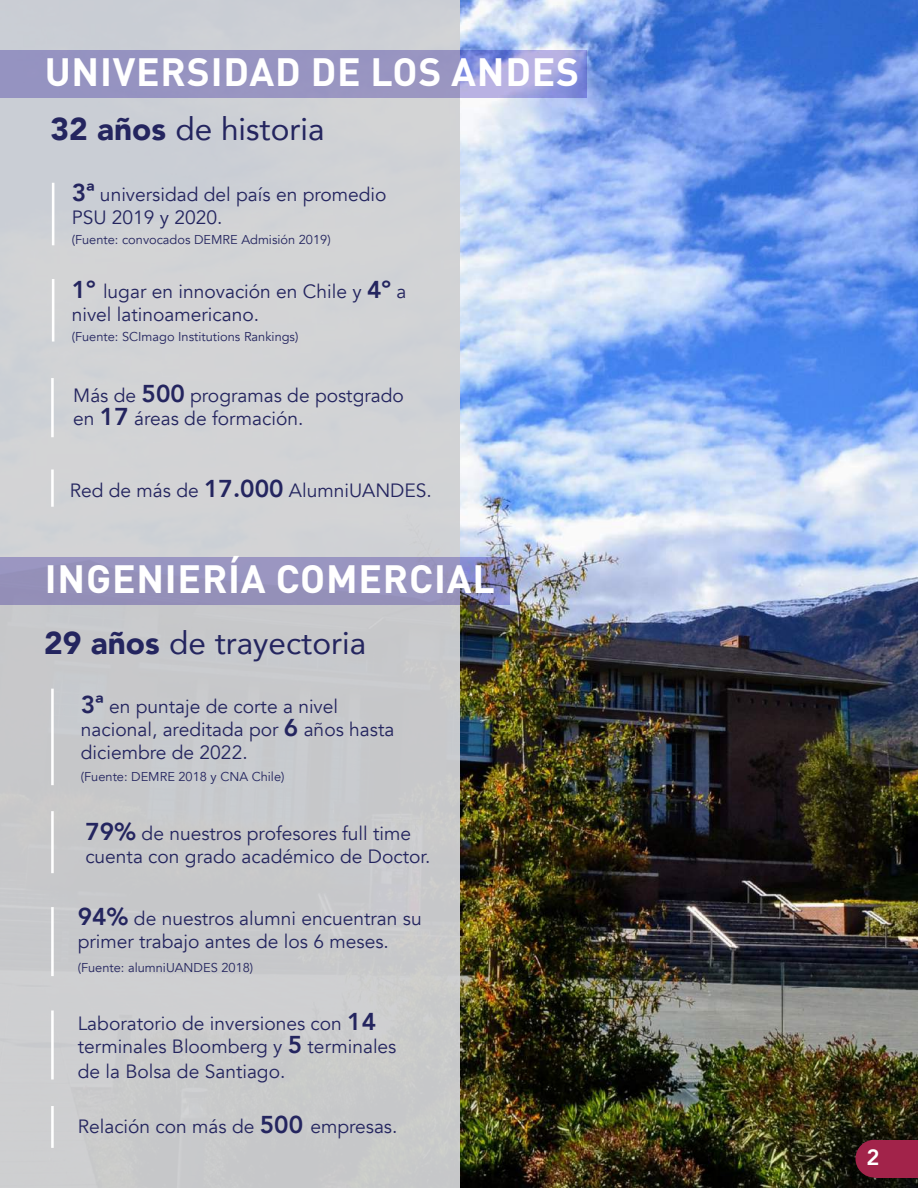
<style>
.page{position:relative;width:918px;height:1188px;background:#fff}
.page>*{position:absolute;margin:0;border:0;box-sizing:border-box;transform-origin:0 0}
.t1{font:700 39px "DIN Pro";letter-spacing:.02em;color:#fff}
.t2{font:31.5px "Avenir";color:#24255f}
.t3{font:800 22.05px "Avenir";color:#fff}
.t4{font:19.2px/23.1px "Avenir";color:#24255f}
.t5{font:12.75px "Avenir";color:#24255f}
.s1{font-weight:900}
.s2{font-weight:800;font-size:24.3px}
</style>
<div class="page">
<img style="left:460px;top:0;width:458px;height:1188px">
<div style="left:0;top:0;width:460px;height:1188px;background:#d1d2d4"></div>
<hr style="left:52px;top:183px;width:2px;height:62px;background:#fff">
<hr style="left:52px;top:279px;width:2px;height:63px;background:#fff">
<hr style="left:51px;top:378px;width:3px;height:59px;background:#fff">
<hr style="left:51px;top:469px;width:3px;height:38px;background:#fff">
<hr style="left:51px;top:689px;width:3px;height:96px;background:#fff">
<hr style="left:51px;top:811px;width:3px;height:62px;background:#fff">
<hr style="left:51px;top:907px;width:3px;height:69px;background:#fff">
<div style="left:855px;top:1140px;width:38px;height:38px;background:#a2234a;border-radius:50%"></div>
<div style="left:875px;top:1140px;width:43px;height:37px;background:#a2234a"></div>
<svg style="left:0;top:50px;width:587px;height:47px;background:#9896c7"></svg>
<svg style="left:0;top:558px;width:510px;height:47px;background:#9390b9"></svg>
<hr style="left:51px;top:1010px;width:3px;height:70px;background:#fff">
<hr style="left:51px;top:1106px;width:3px;height:42px;background:#fff">
<h1 class="t1" style="left:45px;top:39px;width:536px">UNIVERSIDAD DE LOS ANDES</h1>
<h2 class="t2" style="left:51px;top:104px;width:276px"><span class="s1">32 años</span> de historia</h2>
<p class="t4" style="left:72px;top:183px;width:316px"><span class="s2">3ª</span> universidad del país en promedio<br>PSU 2019 y 2020.</p>
<p class="t5" style="left:72px;top:232px;width:260px">(Fuente: convocados DEMRE Admisión 2019)</p>
<p class="t4" style="left:72px;top:280px;width:336px"><span class="s2">1º</span> lugar en innovación en Chile y <span class="s2">4º</span> a nivel latinoamericano.</p>
<p class="t5" style="left:72px;top:329px;width:228px">(Fuente: SCImago Institutions Rankings)</p>
<p class="t4" style="left:73px;top:385px;width:332px">Más de <span class="s2">500</span> programas de postgrado en <span class="s2">17</span> áreas de formación.</p>
<p class="t4" style="left:70px;top:480px;width:364px">Red de más de <span class="s2">17.000</span> AlumniUANDES.</p>
<h1 class="t1" style="left:45px;top:547px;width:452px">INGENIERÍA COMERCIAL</h1>
<h2 class="t2" style="left:44px;top:618px;width:324px"><span class="s1">29 años</span> de trayectoria</h2>
<p class="t4" style="left:81px;top:695px;width:315px"><span class="s2">3ª</span> en puntaje de corte a nivel nacional, areditada por <span class="s2">6</span> años hasta diciembre de 2022.</p>
<p class="t5" style="left:81px;top:769px;width:205px">(Fuente: DEMRE 2018 y CNA Chile)</p>
<p class="t4" style="left:85px;top:822px;width:347px"><span class="s2">79%</span> de nuestros profesores full time cuenta con grado académico de Doctor.</p>
<p class="t4" style="left:78px;top:907px;width:346px"><span class="s2">94%</span> de nuestros alumni encuentran su primer trabajo antes de los 6 meses.</p>
<p class="t5" style="left:78px;top:960px;width:177px">(Fuente: alumniUANDES 2018)</p>
<p class="t4" style="left:78px;top:1012px;width:320px">Laboratorio de inversiones con <span class="s2">14 </span>terminales Bloomberg y <span class="s2">5</span> terminales</p>
<p class="t4" style="left:78px;top:1060px;width:209px">de la Bolsa de Santiago.</p>
<p class="t4" style="left:78px;top:1115px;width:321px">Relación con más de <span class="s2">500</span> empresas.</p>
<p class="t3" style="left:866px;top:1140px;width:15px">2</p>
</div>
